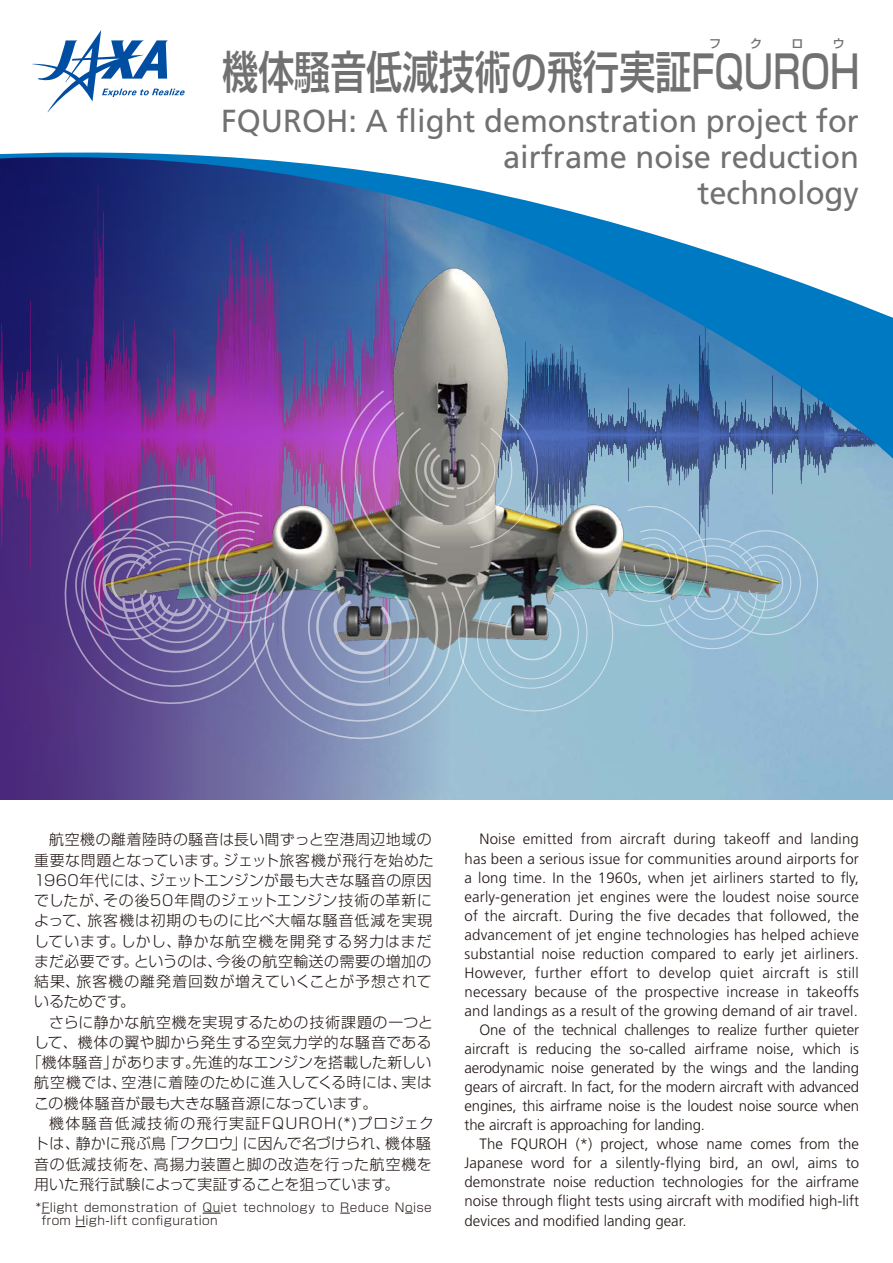
<style>
.page{position:relative;width:893px;height:1263px;background:#fff}
.page>*{position:absolute;margin:0;border:0;box-sizing:border-box;transform-origin:0 0}
.t1{font:500 45.15px "Shin Go Pro";color:#727171;scale:.8 1}
.t2{font:31.95px/36px "Frutiger";color:#727171;text-align:right}
.t3{font:300 15px "Frutiger";letter-spacing:.01em;color:#221815}
.t4{font:300 15px "Frutiger";letter-spacing:-.01em;color:#221815}
.t5{font:300 14.85px/20.2px "Shin Go Pro";letter-spacing:.035em;color:#221815}
.t6{font:300 14.85px "Shin Go Pro";letter-spacing:.01em;color:#221815}
.t7{font:300 14.85px "Shin Go Pro";letter-spacing:.09em;color:#221815}
.t8{font:300 14.85px "Shin Go Pro";letter-spacing:.055em;color:#221815}
.t9{font:300 14.85px "Shin Go Pro";letter-spacing:.005em;color:#221815}
.t10{font:300 12px/13.5px "Shin Go Pro";letter-spacing:.03em;color:#221815}
.t11{font:500 12px "Shin Go Pro";color:#727171}
</style>
<div class="page">
<div style="left:0;top:157px;width:449px;height:642px;background:linear-gradient(to right,#441c74,#99b8cf)"></div>
<img style="left:0;top:471px;width:893px;height:268px">
<img style="left:0;top:152px;width:893px;height:319px">
<svg style="left:32px;top:30px;width:153px;height:82px"></svg>
<svg style="left:203px;top:1213px;width:18px;height:1px"></svg>
<p class="t11" style="left:709px;top:34px;width:13px">フ</p>
<p class="t11" style="left:750px;top:34px;width:13px">ク</p>
<p class="t11" style="left:791px;top:34px;width:13px">ロ</p>
<p class="t11" style="left:833px;top:34px;width:13px">ウ</p>
<h1 class="t1" style="left:222px;top:35px;width:798px">機体騒音低減技術の飛行実証FQUROH</h1>
<h2 class="t2" style="left:221px;top:102px;width:639px">FQUROH: A flight demonstration project for airframe noise reduction<br>technology</h2>
<p class="t5" style="left:34px;top:828px;width:401px;text-indent:15px">航空機の離着陸時の騒音は長い間ずっと空港周辺地域の重要な問題となっています。ジェット旅客機が飛行を始めた<br>1960年代には、ジェットエンジンが最も大きな騒音の原因でしたが、その後50年間のジェットエンジン技術の革新によって、旅客機は初期のものに比べ大幅な騒音低減を実現しています。しかし、静かな航空機を開発する努力はまだまだ必要です。というのは、今後の航空輸送の需要の増加の結果、旅客機の離発着回数が増えていくことが予想されているためです。</p>
<p class="t5" style="left:49px;top:1010px;width:386px">さらに静かな航空機を実現するための技術課題の一つと</p>
<p class="t5" style="left:34px;top:1030px;width:399px">して、機体の翼や脚から発生する空気力学的な騒音である</p>
<p class="t6" style="left:27px;top:1050px;width:406px">「機体騒音」があります。先進的なエンジンを搭載した新しい</p>
<p class="t5" style="left:34px;top:1071px;width:399px">航空機では、空港に着陸のために進入してくる時には、実は</p>
<p class="t6" style="left:34px;top:1091px;width:344px">この機体騒音が最も大きな騒音源になっています。</p>
<p class="t7" style="left:49px;top:1111px;width:386px">機体騒音低減技術の飛行実証FQUROH(*)プロジェク</p>
<p class="t6" style="left:34px;top:1131px;width:398px">トは、静かに飛ぶ鳥「フクロウ」に因んで名づけられ、機体騒</p>
<p class="t8" style="left:34px;top:1152px;width:399px">音の低減技術を、高揚力装置と脚の改造を行った航空機を</p>
<p class="t9" style="left:34px;top:1172px;width:367px">用いた飛行試験によって実証することを狙っています。</p>
<p class="t10" style="left:42px;top:1199px;width:392px;text-indent:-6px">*Flight demonstration of Quiet technology to Reduce Noise from High-lift configuration</p>
<p class="t3" style="left:479px;top:831px;width:381px">Noise emitted from aircraft during takeoff and landing</p>
<p class="t3" style="left:464px;top:850px;width:396px">has been a serious issue for communities around airports for</p>
<p class="t3" style="left:464px;top:869px;width:396px">a long time. In the 1960s, when jet airliners started to fly,</p>
<p class="t3" style="left:464px;top:888px;width:396px">early-generation jet engines were the loudest noise source</p>
<p class="t3" style="left:464px;top:907px;width:396px">of the aircraft. During the five decades that followed, the</p>
<p class="t3" style="left:464px;top:926px;width:396px">advancement of jet engine technologies has helped achieve</p>
<p class="t3" style="left:464px;top:945px;width:396px">substantial noise reduction compared to early jet airliners.</p>
<p class="t3" style="left:464px;top:964px;width:396px">However, further effort to develop quiet aircraft is still</p>
<p class="t3" style="left:464px;top:983px;width:396px">necessary because of the prospective increase in takeoffs</p>
<p class="t3" style="left:464px;top:1002px;width:395px">and landings as a result of the growing demand of air travel.</p>
<p class="t4" style="left:479px;top:1021px;width:381px">One of the technical challenges to realize further quieter</p>
<p class="t3" style="left:464px;top:1040px;width:396px">aircraft is reducing the so-called airframe noise, which is</p>
<p class="t4" style="left:464px;top:1059px;width:396px">aerodynamic noise generated by the wings and the landing</p>
<p class="t4" style="left:464px;top:1078px;width:396px">gears of aircraft. In fact, for the modern aircraft with advanced</p>
<p class="t4" style="left:464px;top:1097px;width:396px">engines, this airframe noise is the loudest noise source when</p>
<p class="t4" style="left:464px;top:1116px;width:242px">the aircraft is approaching for landing.</p>
<p class="t3" style="left:479px;top:1136px;width:381px">The FQUROH (*) project, whose name comes from the</p>
<p class="t3" style="left:464px;top:1155px;width:396px">Japanese word for a silently-flying bird, an owl, aims to</p>
<p class="t3" style="left:464px;top:1174px;width:396px">demonstrate noise reduction technologies for the airframe</p>
<p class="t3" style="left:464px;top:1193px;width:396px">noise through flight tests using aircraft with modified high-lift</p>
<p class="t3" style="left:464px;top:1212px;width:224px">devices and modified landing gear.</p>
</div>
